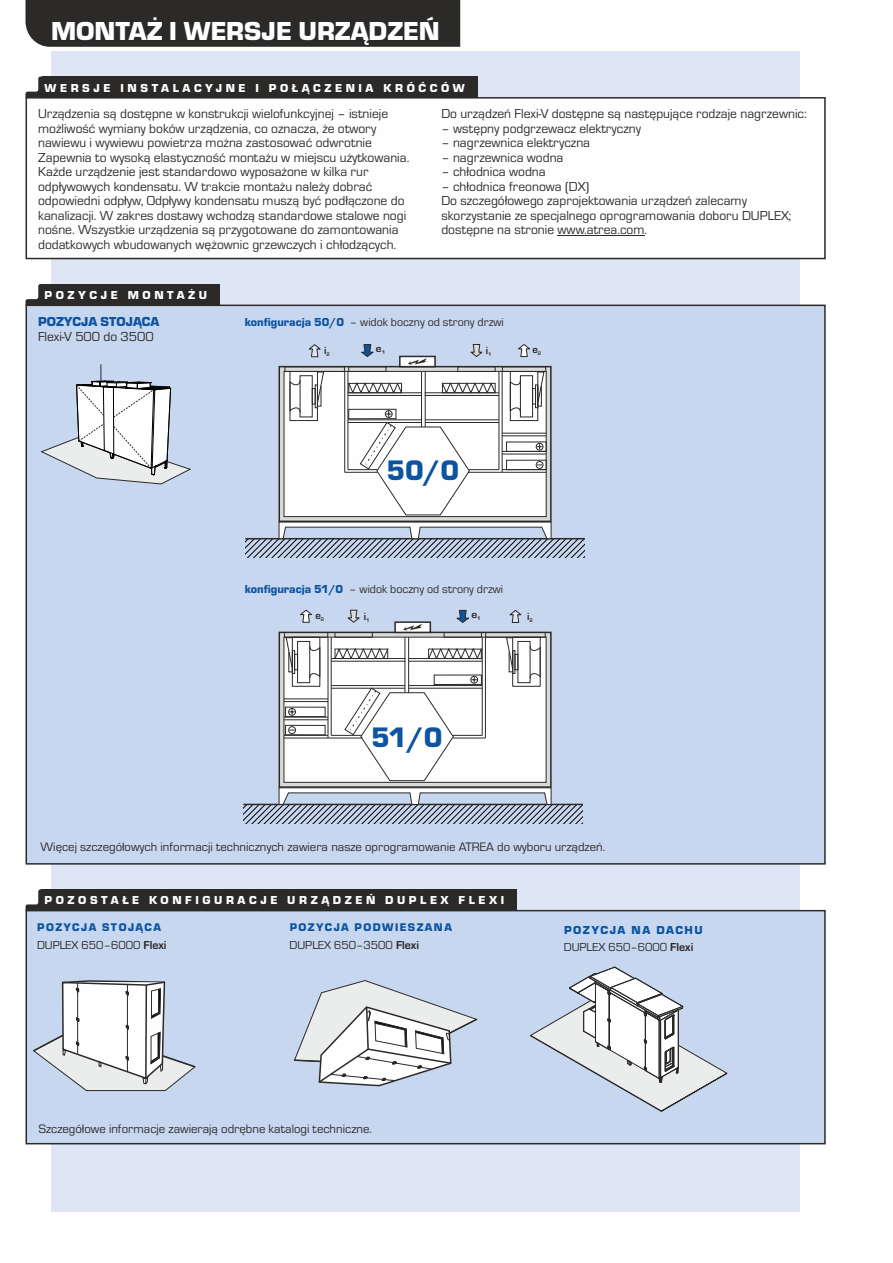
<style>
.page{position:relative;width:893px;height:1263px;background:#fff}
.page>*{position:absolute;margin:0;border:0;box-sizing:border-box;transform-origin:0 0}
.t1{font:29.25px "Eurostile TEE Blac";color:#0c54a0}
.t2{font:27px "Eurostile TEE Blac";color:#fefefe}
.t3{font:13.5px/14.5px "Eurostile TEE";color:#2b2a29}
.t4{font:13.5px "Eurostile TEE Blac";color:#0c54a0}
.t5{font:12.75px "Eurostile TEE";color:#2b2a29}
.t6{font:12px "Eurostile TEE";color:#2b2a29}
.t7{font:12px "Eurostile TEE Blac";letter-spacing:.3em;color:#fefefe}
.t8{font:12px "Eurostile TEE Blac";letter-spacing:.125em;color:#0c54a0}
.t9{font:11.55px "Eurostile TEE Blac";letter-spacing:.125em;color:#0c54a0}
.t10{font:700 10.8px "Eurostile TEE";color:#2b2a29}
.t11{font:700 10.8px "Eurostile TEE";color:#2b2a29;scale:1.06 1}
.s1{font-family:"Eurostile TEE Blac";color:#0c54a0}
.s2{font-weight:700}
</style>
<div class="page">
<div style="left:51px;top:51px;width:748px;height:1161px;background:#dee6f5"></div>
<div style="left:25px;top:304px;width:801px;height:561px;background:#c8d7f0"></div>
<svg style="left:26px;top:77px;width:16px;height:19px"></svg>
<svg style="left:26px;top:284px;width:16px;height:21px"></svg>
<div style="left:42px;top:77px;width:436px;height:21px;background:#2b2a29"></div>
<div style="left:42px;top:284px;width:178px;height:21px;background:#2b2a29"></div>
<div style="left:25px;top:96px;width:801px;height:164px;background:#fefefe"></div>
<svg style="left:40px;top:364px;width:152px;height:121px;background:#cfd6e2"></svg>
<div style="left:25px;top:909px;width:801px;height:236px;background:#c8d7f0"></div>
<svg style="left:26px;top:889px;width:16px;height:22px"></svg>
<div style="left:42px;top:889px;width:475px;height:22px;background:#2b2a29"></div>
<div style="left:26px;top:0;width:434px;height:47px;background:#2b2a29"></div>
<hr style="left:558px;top:235px;width:87px;height:1px;background:#2b2a29">
<svg style="left:243px;top:609px;width:340px;height:214px;background:#d0d5de"></svg>
<svg style="left:245px;top:343px;width:340px;height:215px;background:#d0d5de"></svg>
<svg style="left:530px;top:966px;width:198px;height:147px"></svg>
<svg style="left:61px;top:556px;width:105px;height:424px;background:#c0cee5"></svg>
<svg style="left:32px;top:980px;width:165px;height:111px"></svg>
<svg style="left:293px;top:980px;width:186px;height:149px"></svg>
<h2 class="t2" style="left:51px;top:22px;width:390px">MONTAŻ I WERSJE URZĄDZEŃ</h2>
<p class="t7" style="left:45px;top:84px;width:422px">WERSJE INSTALACYJNE I POŁĄCZENIA KRÓĆCÓW</p>
<p class="t3" style="left:38px;top:108px;width:373px">Urządzenia są dostępne w konstrukcji wielofunkcyjnej – istnieje możliwość wymiany boków urządzenia, co oznacza, że otwory nawiewu i wywiewu powietrza można zastosować odwrotnie Zapewnia to wysoką elastyczność montażu w miejscu użytkowania.<br>Każde urządzenie jest standardowo wyposażone w kilka rur odpływowych kondensatu. W trakcie montażu należy dobrać odpowiedni odpływ, Odpływy kondensatu muszą być podłączone do kanalizacji. W zakres dostawy wchodzą standardowe stalowe nogi nośne. Wszystkie urządzenia są przygotowane do zamontowania dodatkowych wbudowanych wężownic grzewczych i chłodzących.</p>
<p class="t3" style="left:441px;top:108px;width:367px">Do urządzeń Flexi-V dostępne są następujące rodzaje nagrzewnic:</p>
<p class="t3" style="left:441px;top:122px;width:201px">– wstępny podgrzewacz elektryczny</p>
<p class="t3" style="left:441px;top:137px;width:150px">– nagrzewnica elektryczna</p>
<p class="t3" style="left:441px;top:151px;width:124px">– nagrzewnica wodna</p>
<p class="t3" style="left:441px;top:166px;width:106px">– chłodnica wodna</p>
<p class="t3" style="left:441px;top:180px;width:351px">– chłodnica freonowa (DX)<br>Do szczegółowego zaprojektowania urządzeń zalecamy skorzystanie ze specjalnego oprogramowania doboru DUPLEX; dostępne na stronie www.atrea.com.</p>
<p class="t7" style="left:45px;top:291px;width:164px">POZYCJE MONTAŻU</p>
<p class="t4" style="left:38px;top:317px;width:123px">POZYCJA STOJĄCA</p>
<p class="t6" style="left:245px;top:318px;width:261px"><span class="s1">konfiguracja 50/0</span> – widok boczny od strony drzwi</p>
<p class="t3" style="left:38px;top:331px;width:117px">Flexi-V 500 do 3500</p>
<p class="t10" style="left:324px;top:347px;width:7px">i<sub>2</sub></p>
<p class="t10" style="left:486px;top:347px;width:7px">i<sub>1</sub></p>
<p class="t10" style="left:532px;top:346px;width:10px">e<sub>2</sub></p>
<p class="t11" style="left:376px;top:345px;width:10px">e<sub>1</sub></p>
<h1 class="t1" style="left:386px;top:460px;width:74px">50/0</h1>
<p class="t6" style="left:245px;top:585px;width:260px"><span class="s1">konfiguracja 51/0</span> – widok boczny od strony drzwi</p>
<p class="t10" style="left:315px;top:611px;width:10px">e<sub>2</sub></p>
<p class="t10" style="left:364px;top:612px;width:7px">i<sub>1</sub></p>
<p class="t10" style="left:527px;top:612px;width:7px">i<sub>2</sub></p>
<p class="t11" style="left:471px;top:610px;width:10px">e<sub>1</sub></p>
<h1 class="t1" style="left:371px;top:728px;width:73px">51/0</h1>
<p class="t5" style="left:41px;top:843px;width:566px">Więcej szczegółowych informacji technicznych zawiera nasze oprogramowanie ATREA do wyboru urządzeń.</p>
<p class="t7" style="left:45px;top:896px;width:461px">POZOSTAŁE KONFIGURACJE URZĄDZEŃ DUPLEX FLEXI</p>
<p class="t9" style="left:37px;top:923px;width:125px">POZYCJA STOJĄCA</p>
<p class="t6" style="left:37px;top:941px;width:131px">DUPLEX 650–6000 <span class="s2">Flexi</span></p>
<p class="t9" style="left:290px;top:923px;width:164px">POZYCJA PODWIESZANA</p>
<p class="t6" style="left:290px;top:941px;width:131px">DUPLEX 650–3500 <span class="s2">Flexi</span></p>
<p class="t8" style="left:564px;top:926px;width:140px">POZYCJA NA DACHU</p>
<p class="t6" style="left:564px;top:943px;width:131px">DUPLEX 650–6000 <span class="s2">Flexi</span></p>
<p class="t5" style="left:39px;top:1125px;width:335px">Szczegółowe informacje zawierają odrębne katalogi techniczne.</p>
</div>
